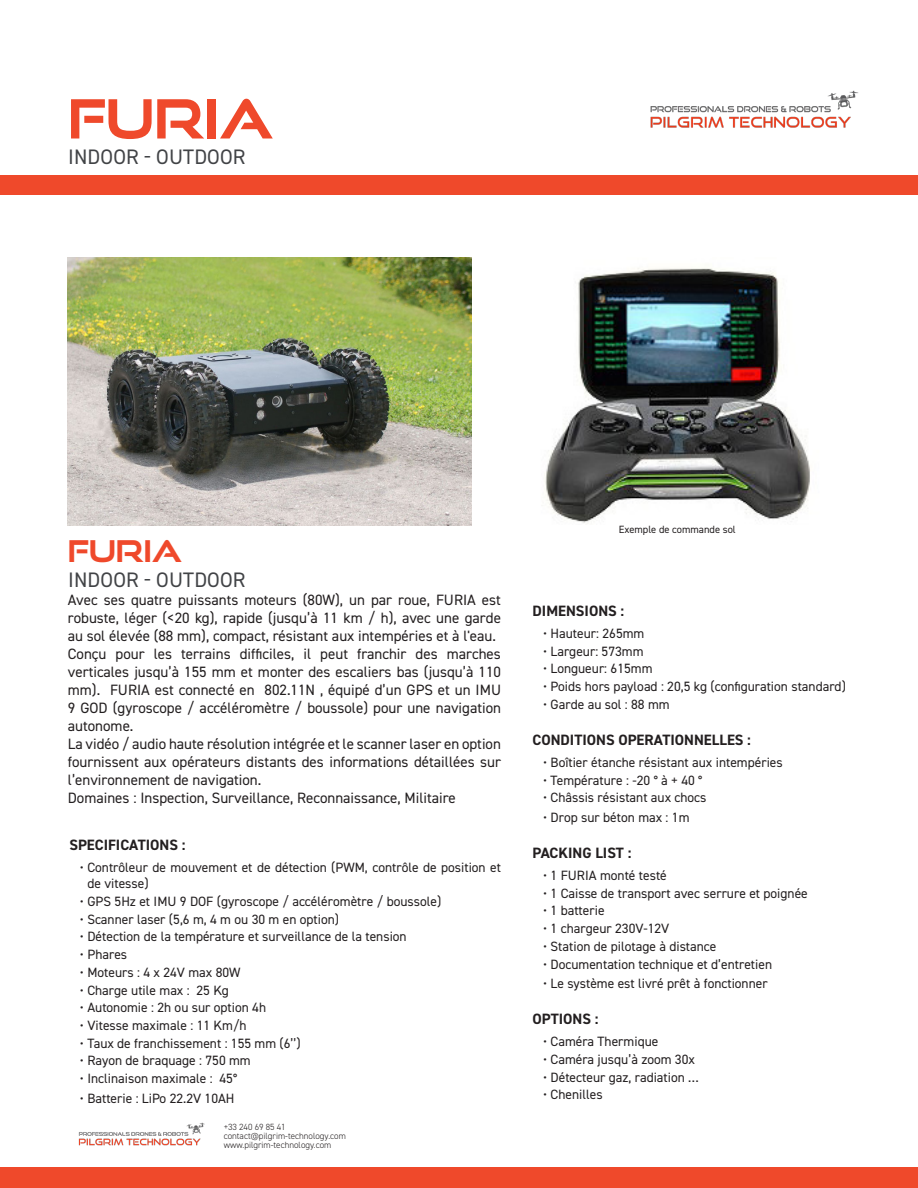
<style>
.page{position:relative;width:918px;height:1188px;background:#fff}
.page>*{position:absolute;margin:0;border:0;box-sizing:border-box;transform-origin:0 0}
.Titre_principal{font:700 54px "Good Times Rg";color:#ef492b}
.Titre_principal-2{font:700 30px "Good Times Rg";color:#ef492b}
.Titre_principal-3{font:21px "DIN2014";letter-spacing:.01em;color:#414346}
.Corps_du_texte_-_gau{font:15px/18px "DIN2014";color:#231f20;text-align:justify}
.Rubrique3{font:700 15px "DIN2014";color:#231f20}
.t1{font:13.5px/16.2px "DIN2014";color:#231f20}
.Légende_d_illustrati{font:10.5px "DIN2014";color:#231f20}
.Petits_caractères{font:300 9px "DIN2014";color:#231f20}
</style>
<div class="page">
<div style="left:0;top:1167px;width:918px;height:21px;background:#ef492b"></div>
<div style="left:0;top:176px;width:918px;height:19px;background:#ef492b"></div>
<img style="left:78px;top:1122px;width:127px;height:24px">
<img style="left:650px;top:90px;width:209px;height:38px">
<img style="left:68px;top:257px;width:403px;height:268px">
<img style="left:545px;top:268px;width:265px;height:255px">
<p class="Titre_principal" style="left:68px;top:86px;width:207px">FURIA</p>
<p class="Titre_principal-3" style="left:68px;top:143px;width:179px">INDOOR - OUTDOOR</p>
<p class="Titre_principal-2" style="left:68px;top:532px;width:116px">FURIA</p>
<p class="Titre_principal-3" style="left:68px;top:566px;width:179px">INDOOR - OUTDOOR</p>
<p class="Corps_du_texte_-_gau" style="left:68px;top:590px;width:435px">Avec ses quatre puissants moteurs (80W), un par roue, FURIA est robuste, léger (&lt;20 kg), rapide (jusqu’à 11 km / h), avec une garde au sol élevée (88 mm), compact, résistant aux intempéries et à l'eau.</p>
<p class="Corps_du_texte_-_gau" style="left:68px;top:644px;width:435px">Conçu pour les terrains difficiles, il peut franchir des marches verticales jusqu’à 155 mm et monter des escaliers bas (jusqu’à 110 mm). FURIA est connecté en 802.11N , équipé d’un GPS et un IMU 9 GOD (gyroscope / accéléromètre / boussole) pour une navigation autonome.</p>
<p class="Corps_du_texte_-_gau" style="left:68px;top:734px;width:435px">La vidéo / audio haute résolution intégrée et le scanner laser en option fournissent aux opérateurs distants des informations détaillées sur l’environnement de navigation.</p>
<p class="Corps_du_texte_-_gau" style="left:68px;top:788px;width:390px">Domaines : Inspection, Surveillance, Reconnaissance, Militaire</p>
<p class="Rubrique3" style="left:69px;top:835px;width:118px">SPECIFICATIONS :</p>
<p class="t1" style="left:87px;top:859px;width:415px;text-indent:-8px">• Contrôleur de mouvement et de détection (PWM, contrôle de position et de vitesse)</p>
<p class="t1" style="left:80px;top:893px;width:363px">• GPS 5Hz et IMU 9 DOF (gyroscope / accéléromètre / boussole)</p>
<p class="t1" style="left:80px;top:911px;width:261px">• Scanner laser (5,6 m, 4 m ou 30 m en option)</p>
<p class="t1" style="left:80px;top:928px;width:328px">• Détection de la température et surveillance de la tension</p>
<p class="t1" style="left:80px;top:946px;width:49px">• Phares</p>
<p class="t1" style="left:80px;top:964px;width:162px">• Moteurs : 4 x 24V max 80W</p>
<p class="t1" style="left:80px;top:982px;width:150px">• Charge utile max : 25 Kg</p>
<p class="t1" style="left:80px;top:999px;width:188px">• Autonomie : 2h ou sur option 4h</p>
<p class="t1" style="left:80px;top:1017px;width:168px">• Vitesse maximale : 11 Km/h</p>
<p class="t1" style="left:80px;top:1035px;width:223px">• Taux de franchissement : 155 mm (6’’)</p>
<p class="t1" style="left:80px;top:1052px;width:172px">• Rayon de braquage : 750 mm</p>
<p class="t1" style="left:80px;top:1070px;width:159px">• Inclinaison maximale : 45°</p>
<p class="t1" style="left:80px;top:1090px;width:156px">• Batterie : LiPo 22.2V 10AH</p>
<p class="Petits_caractères" style="left:224px;top:1121px;width:63px">+33 240 69 85 41</p>
<p class="Petits_caractères" style="left:224px;top:1130px;width:124px">contact@pilgrim-technology.com</p>
<p class="Petits_caractères" style="left:224px;top:1139px;width:109px">www.pilgrim-technology.com</p>
<p class="Légende_d_illustrati" style="left:619px;top:523px;width:118px">Exemple de commande sol</p>
<p class="Rubrique3" style="left:533px;top:601px;width:93px">DIMENSIONS :</p>
<p class="t1" style="left:543px;top:625px;width:103px">• Hauteur: 265mm</p>
<p class="t1" style="left:543px;top:643px;width:102px">• Largeur: 573mm</p>
<p class="t1" style="left:543px;top:660px;width:111px">• Longueur: 615mm</p>
<p class="t1" style="left:543px;top:678px;width:304px">• Poids hors payload : 20,5 kg (configuration standard)</p>
<p class="t1" style="left:543px;top:696px;width:128px">• Garde au sol : 88 mm</p>
<p class="Rubrique3" style="left:533px;top:730px;width:220px">CONDITIONS OPERATIONNELLES :</p>
<p class="t1" style="left:543px;top:754px;width:241px">• Boîtier étanche résistant aux intempéries</p>
<p class="t1" style="left:543px;top:772px;width:161px">• Température : -20 ° à + 40 °</p>
<p class="t1" style="left:543px;top:789px;width:165px">• Châssis résistant aux chocs</p>
<p class="t1" style="left:543px;top:809px;width:148px">• Drop sur béton max : 1m</p>
<p class="Rubrique3" style="left:533px;top:843px;width:100px">PACKING LIST :</p>
<p class="t1" style="left:543px;top:867px;width:125px">• 1 FURIA monté testé</p>
<p class="t1" style="left:543px;top:885px;width:266px">• 1 Caisse de transport avec serrure et poignée</p>
<p class="t1" style="left:543px;top:902px;width:63px">• 1 batterie</p>
<p class="t1" style="left:543px;top:920px;width:128px">• 1 chargeur 230V-12V</p>
<p class="t1" style="left:543px;top:938px;width:175px">• Station de pilotage à distance</p>
<p class="t1" style="left:543px;top:956px;width:231px">• Documentation technique et d’entretien</p>
<p class="t1" style="left:543px;top:975px;width:226px">• Le système est livré prêt à fonctionner</p>
<p class="Rubrique3" style="left:533px;top:1009px;width:67px">OPTIONS :</p>
<p class="t1" style="left:543px;top:1033px;width:117px">• Caméra Thermique</p>
<p class="t1" style="left:543px;top:1051px;width:153px">• Caméra jusqu’à zoom 30x</p>
<p class="t1" style="left:543px;top:1069px;width:157px">• Détecteur gaz, radiation …</p>
<p class="t1" style="left:543px;top:1086px;width:61px">• Chenilles</p>
</div>
